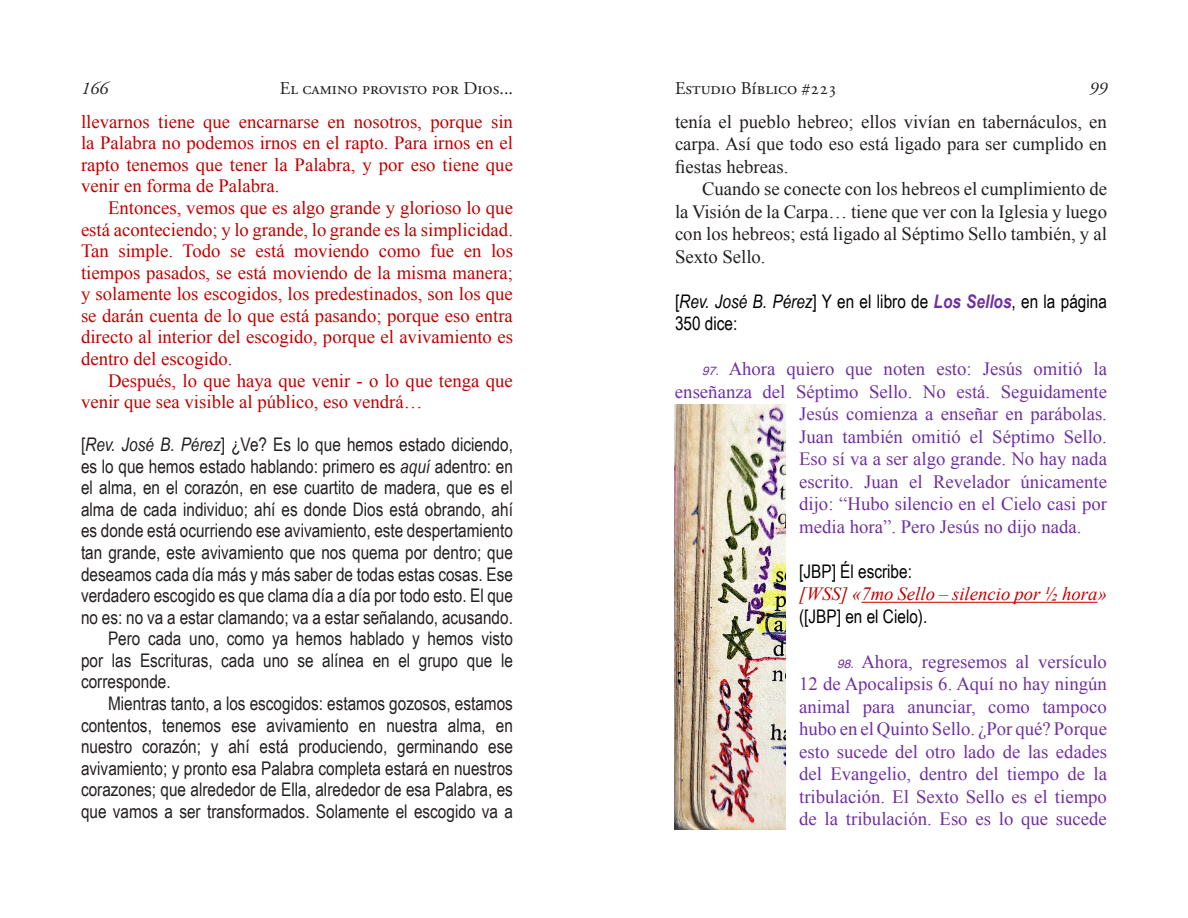
<style>
.page{position:relative;width:1188px;height:918px;background:#fff}
.page>*{position:absolute;margin:0;border:0;box-sizing:border-box;transform-origin:0 0}
.t1{font:18.75px "Arial Narrow";color:#231f20}
.t2{font:18.75px/21.6px "Times New Roman";color:#c00000;text-align:justify}
.t3{font:18.75px/22.5px "Times New Roman";color:#7030a0;text-align:justify}
.t4{font:18.75px/22.5px "Times New Roman";color:#231f20;text-align:justify}
.t5{font:18.75px/22.5px "Arial Narrow";color:#000}
.t6{font:italic 18.75px "Times New Roman";color:#c00000}
.t7{font:18px "Adobe Garamond Pro";color:#231f20}
.t8{font:italic 18px "Adobe Garamond Pro";color:#231f20}
.s1{font-style:italic}
.s2{font-weight:700;font-style:italic;color:#7030a0}
.s3{font-family:"Helvetica";font-style:italic;font-size:12px}
</style>
<div class="page">
<hr style="left:861px;top:602px;width:237px;height:1px;background:#c00000">
<img style="left:675px;top:404px;width:111px;height:426px">
<p class="t8" style="left:81px;top:78px;width:28px">166</p>
<p class="t7" style="left:280px;top:78px;width:235px">El camino provisto por Dios...</p>
<p class="t2" style="left:81px;top:110px;width:434px">llevarnos tiene que encarnarse en nosotros, porque sin la Palabra no podemos irnos en el rapto. Para irnos en el rapto tenemos que tener la Palabra, y por eso tiene que venir en forma de Palabra.</p>
<p class="t2" style="left:81px;top:197px;width:434px;text-indent:27px">Entonces, vemos que es algo grande y glorioso lo que está aconteciendo; y lo grande, lo grande es la simplicidad.<br>Tan simple. Todo se está moviendo como fue en los tiempos pasados, se está moviendo de la misma manera; y solamente los escogidos, los predestinados, son los que se darán cuenta de lo que está pasando; porque eso entra directo al interior del escogido, porque el avivamiento es dentro del escogido.</p>
<p class="t2" style="left:81px;top:369px;width:433px;text-indent:27px">Después, lo que haya que venir - o lo que tenga que venir que sea visible al público, eso vendrá…</p>
<p class="t1" style="left:81px;top:431px;width:433px">[<span class="s1">Rev. José B. Pérez</span>] ¿Ve? Es lo que hemos estado diciendo,</p>
<p class="t1" style="left:81px;top:452px;width:433px">es lo que hemos estado hablando: primero es <span class="s1">aquí</span> adentro: en</p>
<p class="t1" style="left:81px;top:474px;width:433px">el alma, en el corazón, en ese cuartito de madera, que es el</p>
<p class="t1" style="left:81px;top:496px;width:433px">alma de cada individuo; ahí es donde Dios está obrando, ahí</p>
<p class="t1" style="left:81px;top:517px;width:433px">es donde está ocurriendo ese avivamiento, este despertamiento</p>
<p class="t1" style="left:81px;top:539px;width:433px">tan grande, este avivamiento que nos quema por dentro; que</p>
<p class="t1" style="left:81px;top:560px;width:433px">deseamos cada día más y más saber de todas estas cosas. Ese</p>
<p class="t1" style="left:81px;top:582px;width:434px">verdadero escogido es que clama día a día por todo esto. El que</p>
<p class="t1" style="left:81px;top:603px;width:434px">no es: no va a estar clamando; va a estar señalando, acusando.</p>
<p class="t1" style="left:108px;top:625px;width:406px">Pero cada uno, como ya hemos hablado y hemos visto</p>
<p class="t1" style="left:81px;top:646px;width:433px">por las Escrituras, cada uno se alínea en el grupo que le</p>
<p class="t1" style="left:81px;top:668px;width:91px">corresponde.</p>
<p class="t1" style="left:108px;top:690px;width:406px">Mientras tanto, a los escogidos: estamos gozosos, estamos</p>
<p class="t1" style="left:81px;top:711px;width:433px">contentos, tenemos ese avivamiento en nuestra alma, en</p>
<p class="t1" style="left:81px;top:733px;width:433px">nuestro corazón; y ahí está produciendo, germinando ese</p>
<p class="t1" style="left:81px;top:754px;width:433px">avivamiento; y pronto esa Palabra completa estará en nuestros</p>
<p class="t1" style="left:81px;top:776px;width:433px">corazones; que alrededor de Ella, alrededor de esa Palabra, es</p>
<p class="t1" style="left:81px;top:797px;width:433px">que vamos a ser transformados. Solamente el escogido va a</p>
<p class="t7" style="left:675px;top:78px;width:164px">Estudio Bíblico #223</p>
<p class="t8" style="left:1089px;top:78px;width:19px">99</p>
<p class="t4" style="left:675px;top:110px;width:434px">tenía el pueblo hebreo; ellos vivían en tabernáculos, en carpa. Así que todo eso está ligado para ser cumplido en fiestas hebreas.</p>
<p class="t4" style="left:675px;top:177px;width:434px;text-indent:27px">Cuando se conecte con los hebreos el cumplimiento de la Visión de la Carpa… tiene que ver con la Iglesia y luego con los hebreos; está ligado al Séptimo Sello también, y al Sexto Sello.</p>
<p class="t5" style="left:675px;top:289px;width:433px">[<span class="s1">Rev. José B. Pérez</span>] Y en el libro de <span class="s2">Los Sellos</span>, en la página<br>350 dice:</p>
<p class="t3" style="left:702px;top:357px;width:407px"><span class="s3">97.</span> Ahora quiero que noten esto: Jesús omitió la</p>
<p class="t3" style="left:675px;top:380px;width:434px">enseñanza del Séptimo Sello. No está. Seguidamente</p>
<p class="t3" style="left:799px;top:402px;width:309px">Jesús comienza a enseñar en parábolas.</p>
<p class="t3" style="left:799px;top:425px;width:309px">Juan también omitió el Séptimo Sello.</p>
<p class="t3" style="left:799px;top:447px;width:309px">Eso sí va a ser algo grande. No hay nada</p>
<p class="t3" style="left:799px;top:470px;width:309px">escrito. Juan el Revelador únicamente</p>
<p class="t3" style="left:799px;top:492px;width:309px">dijo: “Hubo silencio en el Cielo casi por</p>
<p class="t3" style="left:799px;top:515px;width:284px">media hora”. Pero Jesús no dijo nada.</p>
<p class="t5" style="left:799px;top:559px;width:114px">[JBP] Él escribe:</p>
<p class="t6" style="left:799px;top:581px;width:309px">[WSS] «7mo Sello – silencio por ½ hora»</p>
<p class="t5" style="left:799px;top:604px;width:130px">([JBP] en el Cielo).</p>
<p class="t3" style="left:799px;top:650px;width:309px;text-indent:38px"><span class="s3">98.</span> Ahora, regresemos al versículo 12 de Apocalipsis 6. Aquí no hay ningún animal para anunciar, como tampoco hubo en el Quinto Sello. ¿Por qué? Porque esto sucede del otro lado de las edades del Evangelio, dentro del tiempo de la tribulación. El Sexto Sello es el tiempo de la tribulación. Eso es lo que sucede</p>
</div>
